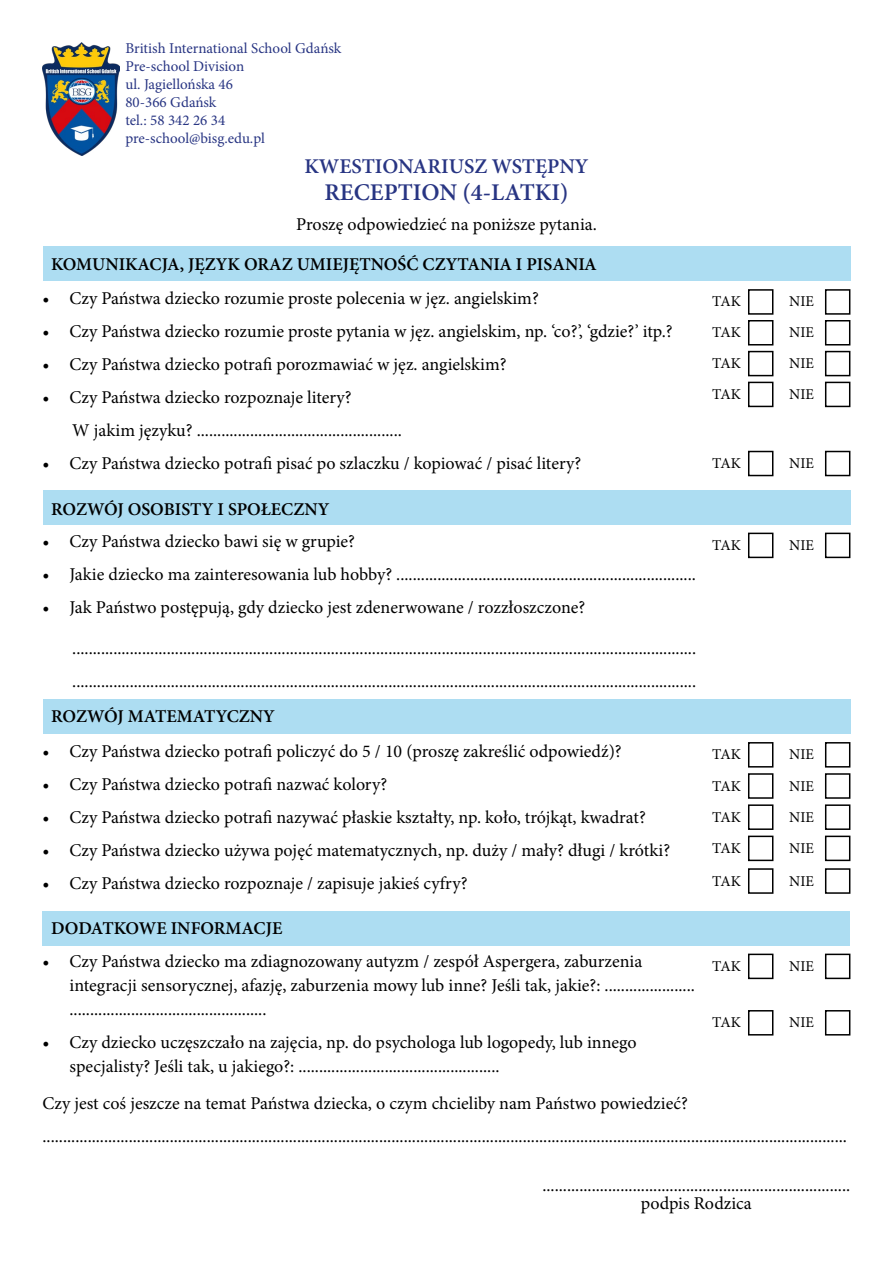
<style>
.page{position:relative;width:893px;height:1263px;background:#fff}
.page>*{position:absolute;margin:0;border:0;box-sizing:border-box;transform-origin:0 0}
.t1{font:600 24px "Minion Pro";color:#283583}
.t2{font:600 21px "Minion Pro";color:#283583}
.t3{font:18px/24px "Minion Pro";color:#000}
.t4{font:600 18px "Minion Pro";color:#000}
.t5{font:15px "Minion Pro";letter-spacing:-.005em;color:#283583}
.t6{font:15px "Minion Pro";color:#000}
</style>
<div class="page">
<img style="left:43px;top:43px;width:76px;height:112px">
<div style="left:748px;top:742px;width:25px;height:25px;border:2px solid #000"></div>
<div style="left:825px;top:742px;width:25px;height:25px;border:2px solid #000"></div>
<div style="left:748px;top:773px;width:25px;height:26px;border:2px solid #000"></div>
<div style="left:825px;top:773px;width:25px;height:26px;border:2px solid #000"></div>
<div style="left:748px;top:804px;width:25px;height:26px;border:2px solid #000"></div>
<div style="left:825px;top:804px;width:25px;height:26px;border:2px solid #000"></div>
<div style="left:748px;top:836px;width:25px;height:25px;border:2px solid #000"></div>
<div style="left:825px;top:836px;width:25px;height:25px;border:2px solid #000"></div>
<div style="left:748px;top:868px;width:25px;height:26px;border:2px solid #000"></div>
<div style="left:825px;top:868px;width:25px;height:26px;border:2px solid #000"></div>
<div style="left:43px;top:699px;width:807px;height:34px;background:#adddf2"></div>
<div style="left:748px;top:533px;width:25px;height:25px;border:2px solid #000"></div>
<div style="left:825px;top:533px;width:25px;height:25px;border:2px solid #000"></div>
<div style="left:43px;top:490px;width:807px;height:34px;background:#adddf2"></div>
<div style="left:748px;top:289px;width:25px;height:26px;border:2px solid #000"></div>
<div style="left:825px;top:289px;width:25px;height:26px;border:2px solid #000"></div>
<div style="left:748px;top:320px;width:25px;height:25px;border:2px solid #000"></div>
<div style="left:825px;top:320px;width:25px;height:25px;border:2px solid #000"></div>
<div style="left:748px;top:351px;width:25px;height:25px;border:2px solid #000"></div>
<div style="left:825px;top:351px;width:25px;height:25px;border:2px solid #000"></div>
<div style="left:748px;top:382px;width:25px;height:25px;border:2px solid #000"></div>
<div style="left:825px;top:382px;width:25px;height:25px;border:2px solid #000"></div>
<div style="left:748px;top:451px;width:25px;height:25px;border:2px solid #000"></div>
<div style="left:825px;top:451px;width:25px;height:25px;border:2px solid #000"></div>
<div style="left:43px;top:247px;width:807px;height:34px;background:#adddf2"></div>
<div style="left:43px;top:911px;width:807px;height:34px;background:#adddf2"></div>
<div style="left:748px;top:954px;width:25px;height:25px;border:2px solid #000"></div>
<div style="left:825px;top:954px;width:25px;height:25px;border:2px solid #000"></div>
<div style="left:748px;top:1010px;width:25px;height:25px;border:2px solid #000"></div>
<div style="left:825px;top:1010px;width:25px;height:25px;border:2px solid #000"></div>
<p class="t5" style="left:125px;top:39px;width:217px">British International School Gdańsk</p>
<p class="t5" style="left:125px;top:57px;width:120px">Pre-school Division</p>
<p class="t5" style="left:125px;top:75px;width:109px">ul. Jagiellońska 46</p>
<p class="t5" style="left:125px;top:93px;width:92px">80-366 Gdańsk</p>
<p class="t5" style="left:125px;top:111px;width:101px">tel.: 58 342 26 34</p>
<p class="t5" style="left:125px;top:129px;width:141px">pre-school@bisg.edu.pl</p>
<p class="t2" style="left:304px;top:151px;width:286px">KWESTIONARIUSZ WSTĘPNY</p>
<p class="t1" style="left:324px;top:176px;width:246px">RECEPTION (4-LATKI)</p>
<p class="t3" style="left:296px;top:212px;width:302px">Proszę odpowiedzieć na poniższe pytania.</p>
<p class="t4" style="left:51px;top:251px;width:547px">KOMUNIKACJA, JĘZYK ORAZ UMIEJĘTNOŚĆ CZYTANIA I PISANIA</p>
<p class="t3" style="left:43px;top:287px;width:498px">• Czy Państwa dziecko rozumie proste polecenia w jęz. angielskim?</p>
<p class="t3" style="left:43px;top:320px;width:632px">• Czy Państwa dziecko rozumie proste pytania w jęz. angielskim, np. ‘co?’, ‘gdzie?’ itp.?</p>
<p class="t3" style="left:43px;top:353px;width:466px">• Czy Państwa dziecko potrafi porozmawiać w jęz. angielskim?</p>
<p class="t3" style="left:43px;top:386px;width:311px">• Czy Państwa dziecko rozpoznaje litery?</p>
<p class="t3" style="left:72px;top:419px;width:331px">W jakim języku? ..................................................</p>
<p class="t3" style="left:43px;top:452px;width:540px">• Czy Państwa dziecko potrafi pisać po szlaczku / kopiować / pisać litery?</p>
<p class="t4" style="left:51px;top:497px;width:280px">ROZWÓJ OSOBISTY I SPOŁECZNY</p>
<p class="t3" style="left:43px;top:529px;width:314px">• Czy Państwa dziecko bawi się w grupie?</p>
<p class="t3" style="left:43px;top:562px;width:655px">• Jakie dziecko ma zainteresowania lub hobby? .........................................................................</p>
<p class="t3" style="left:43px;top:595px;width:544px">• Jak Państwo postępują, gdy dziecko jest zdenerwowane / rozzłoszczone?</p>
<p class="t3" style="left:72px;top:632px;width:625px;line-height:33px">........................................................................................................................................................ ........................................................................................................................................................</p>
<p class="t4" style="left:51px;top:704px;width:225px">ROZWÓJ MATEMATYCZNY</p>
<p class="t3" style="left:43px;top:740px;width:581px">• Czy Państwa dziecko potrafi policzyć do 5 / 10 (proszę zakreślić odpowiedź)?</p>
<p class="t3" style="left:43px;top:773px;width:346px">• Czy Państwa dziecko potrafi nazwać kolory?</p>
<p class="t3" style="left:43px;top:806px;width:605px">• Czy Państwa dziecko potrafi nazywać płaskie kształty, np. koło, trójkąt, kwadrat?</p>
<p class="t3" style="left:43px;top:839px;width:629px">• Czy Państwa dziecko używa pojęć matematycznych, np. duży / mały? długi / krótki?</p>
<p class="t3" style="left:43px;top:872px;width:426px">• Czy Państwa dziecko rozpoznaje / zapisuje jakieś cyfry?</p>
<p class="t4" style="left:51px;top:915px;width:233px">DODATKOWE INFORMACJE</p>
<p class="t3" style="left:70px;top:949px;width:627px;text-indent:-27px">• Czy Państwa dziecko ma zdiagnozowany autyzm / zespół Aspergera, zaburzenia integracji sensorycznej, afazję, zaburzenia mowy lub inne? Jeśli tak, jakie?: ...................... ................................................</p>
<p class="t3" style="left:70px;top:1030px;width:569px;text-indent:-27px">• Czy dziecko uczęszczało na zajęcia, np. do psychologa lub logopedy, lub innego specjalisty? Jeśli tak, u jakiego?: .................................................</p>
<p class="t6" style="left:712px;top:292px;width:30px">TAK</p>
<p class="t6" style="left:789px;top:292px;width:26px">NIE</p>
<p class="t6" style="left:712px;top:322px;width:30px">TAK</p>
<p class="t6" style="left:789px;top:322px;width:26px">NIE</p>
<p class="t6" style="left:712px;top:353px;width:30px">TAK</p>
<p class="t6" style="left:789px;top:353px;width:26px">NIE</p>
<p class="t6" style="left:712px;top:384px;width:30px">TAK</p>
<p class="t6" style="left:789px;top:384px;width:26px">NIE</p>
<p class="t6" style="left:712px;top:453px;width:30px">TAK</p>
<p class="t6" style="left:789px;top:453px;width:26px">NIE</p>
<p class="t6" style="left:712px;top:535px;width:30px">TAK</p>
<p class="t6" style="left:789px;top:535px;width:26px">NIE</p>
<p class="t6" style="left:712px;top:744px;width:30px">TAK</p>
<p class="t6" style="left:789px;top:744px;width:26px">NIE</p>
<p class="t6" style="left:712px;top:776px;width:30px">TAK</p>
<p class="t6" style="left:789px;top:776px;width:26px">NIE</p>
<p class="t6" style="left:712px;top:807px;width:30px">TAK</p>
<p class="t6" style="left:789px;top:807px;width:26px">NIE</p>
<p class="t6" style="left:712px;top:838px;width:30px">TAK</p>
<p class="t6" style="left:789px;top:838px;width:26px">NIE</p>
<p class="t6" style="left:712px;top:871px;width:30px">TAK</p>
<p class="t6" style="left:789px;top:871px;width:26px">NIE</p>
<p class="t6" style="left:712px;top:956px;width:30px">TAK</p>
<p class="t6" style="left:789px;top:956px;width:26px">NIE</p>
<p class="t6" style="left:712px;top:1012px;width:30px">TAK</p>
<p class="t6" style="left:789px;top:1012px;width:26px">NIE</p>
<p class="t3" style="left:43px;top:1091px;width:647px">Czy jest coś jeszcze na temat Państwa dziecka, o czym chcieliby nam Państwo powiedzieć?</p>
<p class="t3" style="left:43px;top:1124px;width:806px">....................................................................................................................................................................................................</p>
<p class="t3" style="left:542px;top:1173px;width:309px">...........................................................................</p>
<p class="t3" style="left:641px;top:1191px;width:112px">podpis Rodzica</p>
</div>
